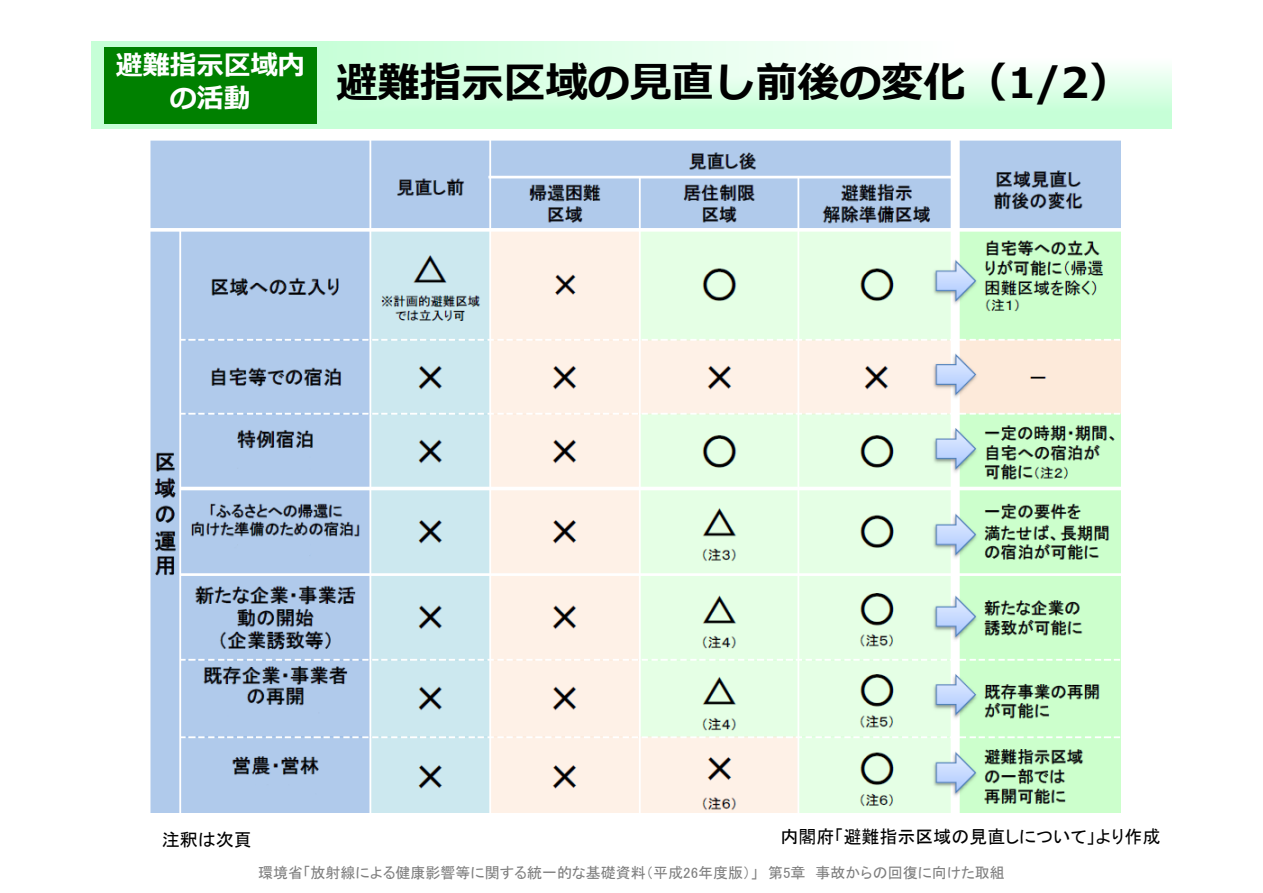
<style>
.page{position:relative;width:1263px;height:893px;background:#fff}
.page>*{position:absolute;margin:0;border:0;box-sizing:border-box;transform-origin:0 0}
.t1{font:700 42px "Meiryo";color:#000}
.t2{font:700 27px/32.4px "Meiryo";color:#fff;text-align:center}
.t3{font:18px "MS P Gothic";color:#000}
.t4{font:15px "MS P Gothic";color:#808080}
</style>
<div class="page">
<img style="left:91px;top:41px;width:1080px;height:88px">
<img style="left:150px;top:140px;width:970px;height:672px">
<div style="left:104px;top:47px;width:213px;height:76px;background:#008000"></div>
<h2 class="t2" style="left:116px;top:51px;width:190px">避難指示区域内の活動</h2>
<h1 class="t1" style="left:336px;top:54px;width:797px">避難指示区域の見直し前後の変化（1/2）</h1>
<p class="t3" style="left:162px;top:830px;width:91px">注釈は次頁</p>
<p class="t3" style="left:780px;top:827px;width:382px">内閣府「避難指示区域の見直しについて」より作成</p>
<p class="t4" style="left:258px;top:865px;width:748px">環境省「放射線による健康影響等に関する統一的な基礎資料（平成26年度版）」　第5章　事故からの回復に向けた取組</p>
</div>
